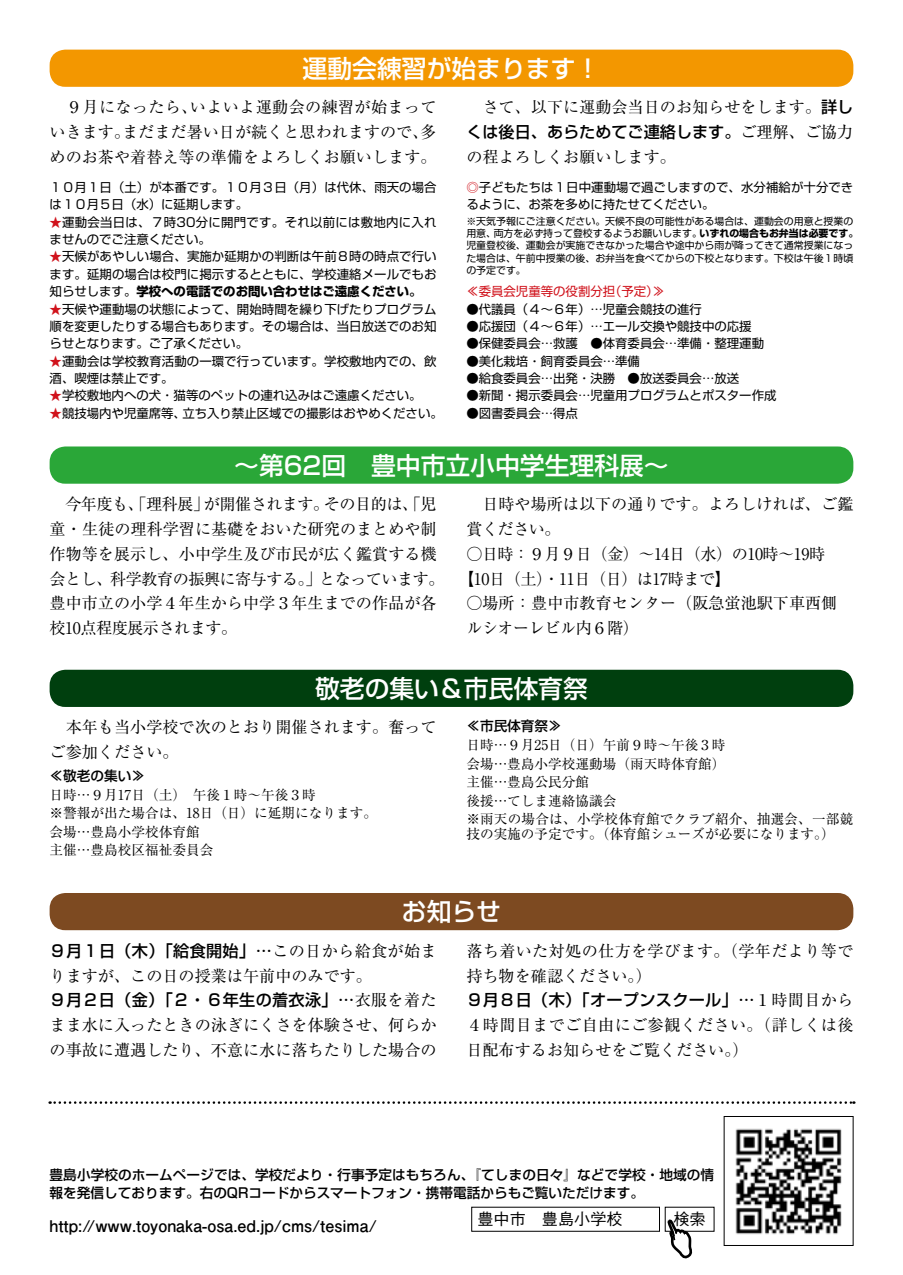
<style>
.page{position:relative;width:903px;height:1275px;background:#fff}
.page>*{position:absolute;margin:0;border:0;box-sizing:border-box;transform-origin:0 0}
.t1{font:500 24.85px "Shin Go Pro";color:#fff}
.t2{font:16.1px/24.8px "Ryumin Pro";color:#000}
.t3{font:16.1px/24.8px "Ryumin Pro";letter-spacing:.02em;color:#000}
.t4{font:500 16.1px "Shin Go Pro";letter-spacing:.02em;color:#000}
.t5{font:16.1px/24.8px "Ryumin Pro";letter-spacing:-.03em;color:#000}
.t6{font:700 16.1px "Futo Go B101 Pro";color:#000}
.t7{font:500 16.1px "Shin Go Pro";color:#000}
.t8{font:500 16.1px "Gothic BBB Pro";color:#000}
.t9{font:13.65px/18.6px "Ryumin Pro";color:#000}
.t10{font:500 13.65px/17.3px "Shin Go Pro";color:#000}
.t11{font:12.42px/17.3px "Shin Go Pro";color:#000}
.t12{font:12.42px/17.3px "Shin Go Pro";letter-spacing:.02em;color:#000}
.t13{font:12.42px "Shin Go Pro";color:#d0121b}
.t14{font:9.97px/12.4px "Shin Go Pro";color:#000}
.s1{color:#d0121b}
.s2{font-weight:700}
.s3{font-family:"Shin Go Pro";font-weight:500}
.s4{font-family:"Ryumin Pro";font-weight:400}
</style>
<div class="page">
<div style="left:50px;top:446px;width:803px;height:38px;background:#2aa738;border-radius:16px"></div>
<div style="left:50px;top:670px;width:803px;height:37px;background:#003f0e;border-radius:16px"></div>
<div style="left:50px;top:50px;width:803px;height:37px;background:#f39700;border-radius:16px"></div>
<img style="left:735px;top:1128px;width:107px;height:107px">
<div style="left:724px;top:1116px;width:129px;height:130px;border:1px solid #000"></div>
<div style="left:471px;top:1207px;width:189px;height:25px;border:1px solid #000"></div>
<svg style="left:666px;top:1219px;width:28px;height:40px"></svg>
<svg style="left:50px;top:1101px;width:804px;height:3px"></svg>
<div style="left:50px;top:893px;width:803px;height:37px;background:#7d4a21;border-radius:16px"></div>
<h1 class="t1" style="left:303px;top:48px;width:299px">運動会練習が始まります！</h1>
<p class="t2" style="left:50px;top:94px;width:389px;text-align:justify">　９月になったら、いよいよ運動会の練習が始まっていきます。まだまだ暑い日が続くと思われますので、多めのお茶や着替え等の準備をよろしくお願いします。</p>
<p class="t11" style="left:50px;top:177px;width:388px">１０月１日（土）が本番です。１０月３日（月）は代休、雨天の場合は１０月５日（水）に延期します。</p>
<p class="t12" style="left:50px;top:212px;width:388px"><span class="s1">★</span>運動会当日は、７時30分に開門です。それ以前には敷地内に入れませんのでご注意ください。</p>
<p class="t11" style="left:50px;top:247px;width:388px;text-align:justify"><span class="s1">★</span>天候があやしい場合、実施か延期かの判断は午前８時の時点で行います。延期の場合は校門に掲示するとともに、学校連絡メールでもお知らせします。<span class="s2">学校への電話でのお問い合わせはご遠慮ください。</span></p>
<p class="t11" style="left:50px;top:299px;width:388px;text-align:justify"><span class="s1">★</span>天候や運動場の状態によって、開始時間を繰り下げたりプログラム順を変更したりする場合もあります。その場合は、当日放送でのお知らせとなります。ご了承ください。</p>
<p class="t11" style="left:50px;top:351px;width:388px"><span class="s1">★</span>運動会は学校教育活動の一環で行っています。学校敷地内での、飲酒、喫煙は禁止です。</p>
<p class="t11" style="left:50px;top:385px;width:374px"><span class="s1">★</span>学校敷地内への犬・猫等のペットの連れ込みはご遠慮ください。</p>
<p class="t11" style="left:50px;top:403px;width:395px"><span class="s1">★</span>競技場内や児童席等、立ち入り禁止区域での撮影はおやめください。</p>
<p class="t2" style="left:466px;top:94px;width:388px">　さて、以下に運動会当日のお知らせをします。<span class="s3">詳し</span></p>
<p class="t7" style="left:466px;top:119px;width:388px">くは後日、あらためてご連絡します。<span class="s4">ご理解、ご協力</span></p>
<p class="t2" style="left:466px;top:143px;width:211px">の程よろしくお願いします。</p>
<p class="t11" style="left:466px;top:177px;width:388px"><span class="s1">◎</span>子どもたちは１日中運動場で過ごしますので、水分補給が十分できるように、お茶を多めに持たせてください。</p>
<p class="t14" style="left:466px;top:213px;width:393px">※天気予報にご注意ください。天候不良の可能性がある場合は、運動会の用意と授業の用意、両方を必ず持って登校するようお願いします。<span class="s2">いずれの場合もお弁当は必要です。</span>児童登校後、運動会が実施できなかった場合や途中から雨が降ってきて通常授業になった場合は、午前中授業の後、お弁当を食べてからの下校となります。下校は午後１時頃の予定です。</p>
<p class="t13" style="left:466px;top:281px;width:200px">≪委員会児童等の役割分担（予定）≫</p>
<p class="t11" style="left:466px;top:299px;width:237px">●代議員（４～６年）…児童会競技の進行</p>
<p class="t11" style="left:466px;top:316px;width:287px">●応援団（４～６年）…エール交換や競技中の応援</p>
<p class="t11" style="left:466px;top:333px;width:299px">●保健委員会…救護　●体育委員会…準備・整理運動</p>
<p class="t11" style="left:466px;top:351px;width:175px">●美化栽培・飼育委員会…準備</p>
<p class="t11" style="left:466px;top:368px;width:274px">●給食委員会…出発・決勝　●放送委員会…放送</p>
<p class="t11" style="left:466px;top:385px;width:312px">●新聞・掲示委員会…児童用プログラムとポスター作成</p>
<p class="t11" style="left:466px;top:403px;width:113px">●図書委員会…得点</p>
<h1 class="t1" style="left:234px;top:445px;width:436px">～第62回　豊中市立小中学生理科展～</h1>
<p class="t2" style="left:50px;top:491px;width:396px">　今年度も、「理科展」が開催されます。その目的は、「児童・生徒の理科学習に基礎をおいた研究のまとめや制作物等を展示し、小中学生及び市民が広く鑑賞する機会とし、科学教育の振興に寄与する。」となっています。豊中市立の小学４年生から中学３年生までの作品が各校10点程度展示されます。</p>
<p class="t2" style="left:466px;top:491px;width:389px">　日時や場所は以下の通りです。よろしければ、ご鑑賞ください。</p>
<p class="t5" style="left:458px;top:540px;width:368px;text-indent:8px">○日時：９月９日（金）～14日（水）の10時～19時【10日（土）・11日（日）は17時まで】</p>
<p class="t2" style="left:466px;top:590px;width:389px">○場所：豊中市教育センター（阪急蛍池駅下車西側　ルシオーレビル内６階）</p>
<h1 class="t1" style="left:315px;top:668px;width:274px">敬老の集い＆市民体育祭</h1>
<p class="t2" style="left:50px;top:714px;width:388px">　本年も当小学校で次のとおり開催されます。奮ってご参加ください。</p>
<p class="t10" style="left:50px;top:765px;width:97px">≪敬老の集い≫</p>
<p class="t9" style="left:50px;top:784px;width:329px">日時…９月17日（土）　午後１時～午後３時<br>※警報が出た場合は、18日（日）に延期になります。会場…豊島小学校体育館<br>主催…豊島校区福祉委員会</p>
<p class="t10" style="left:466px;top:716px;width:97px">≪市民体育祭≫</p>
<p class="t9" style="left:466px;top:735px;width:388px">日時…９月25日（日）午前９時～午後３時<br>会場…豊島小学校運動場（雨天時体育館）<br>主催…豊島公民分館<br>後援…てしま連絡協議会<br>※雨天の場合は、小学校体育館でクラブ紹介、抽選会、一部競</p>
<p class="t9" style="left:466px;top:824px;width:370px">技の実施の予定です。（体育館シューズが必要になります。）</p>
<h1 class="t1" style="left:402px;top:891px;width:101px">お知らせ</h1>
<p class="t4" style="left:50px;top:937px;width:388px">９月１日（木）「給食開始」…<span class="s4">この日から給食が始ま</span></p>
<p class="t2" style="left:50px;top:962px;width:324px">りますが、この日の授業は午前中のみです。</p>
<p class="t4" style="left:50px;top:987px;width:388px">９月２日（金）「２・６年生の着衣泳」…<span class="s4">衣服を着た</span></p>
<p class="t2" style="left:50px;top:1012px;width:388px">まま水に入ったときの泳ぎにくさを体験させ、何らかの事故に遭遇したり、不意に水に落ちたりした場合の</p>
<p class="t3" style="left:466px;top:937px;width:389px">落ち着いた対処の仕方を学びます。（学年だより等で持ち物を確認ください。）</p>
<p class="t4" style="left:466px;top:987px;width:388px">９月８日（木）「オープンスクール」…<span class="s4">１時間目から</span></p>
<p class="t3" style="left:466px;top:1012px;width:389px">４時間目までご自由にご参観ください。（詳しくは後日配布するお知らせをご覧ください。）</p>
<p class="t10" style="left:50px;top:1165px;width:666px">豊島小学校のホームページでは、学校だより・行事予定はもちろん、『てしまの日々』などで学校・地域の情報を発信しております。右のQRコードからスマートフォン・携帯電話からもご覧いただけます。</p>
<p class="t8" style="left:477px;top:1206px;width:147px">豊中市　豊島小学校</p>
<p class="t8" style="left:673px;top:1206px;width:34px">検索</p>
<p class="t6" style="left:50px;top:1213px;width:329px">http://www.toyonaka-osa.ed.jp/cms/tesima/</p>
</div>
